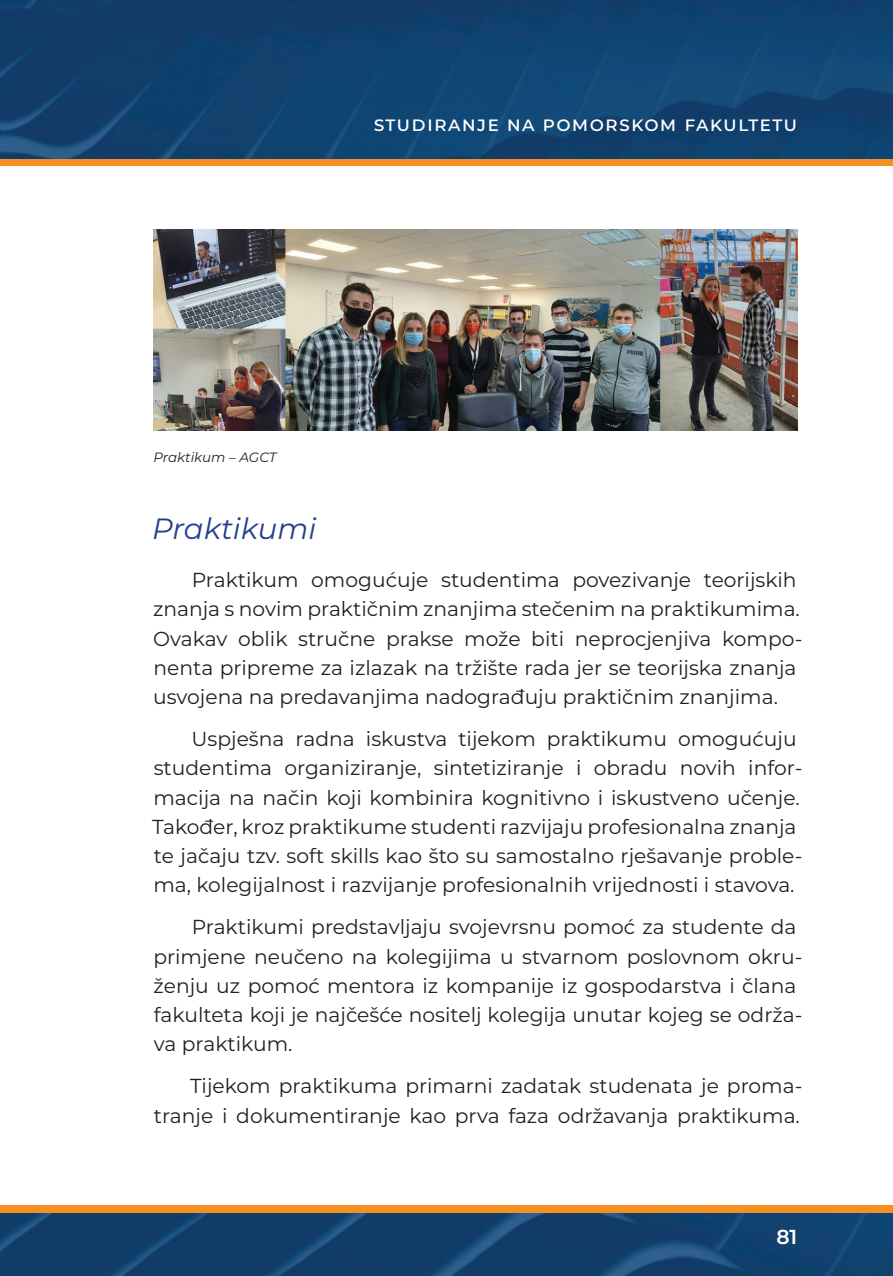
<style>
.page{position:relative;width:893px;height:1276px;background:#fff}
.page>*{position:absolute;margin:0;border:0;box-sizing:border-box;transform-origin:0 0}
.t1{font:italic 29.25px "Montserrat";color:#253f8e}
.t2{font:20.25px/29.2px "Montserrat";color:#231f20}
.t3{font:500 20.25px "Montserrat";letter-spacing:.06em;color:#fff}
.t4{font:600 20.25px "Montserrat";color:#fff}
.t5{font:italic 13.5px "Montserrat";color:#231f20}
</style>
<div class="page">
<div style="left:0;top:158px;width:893px;height:8px;background:#f68f21"></div>
<img style="left:0;top:0;width:893px;height:158px">
<img style="left:0;top:1213px;width:893px;height:63px">
<div style="left:0;top:1205px;width:893px;height:8px;background:#f68f21"></div>
<img style="left:153px;top:230px;width:644px;height:200px">
<p class="t3" style="left:374px;top:109px;width:425px">studiranje na pomorskom fakultetu</p>
<p class="t5" style="left:153px;top:448px;width:125px">Praktikum – AGCT</p>
<h1 class="t1" style="left:152px;top:508px;width:166px">Praktikumi</h1>
<p class="t2" style="left:153px;top:564px;width:651px;text-indent:39px">Praktikum omogućuje studentima povezivanje teorijskih znanja s novim praktičnim znanjima stečenim na praktikumima.<br>Ovakav oblik stručne prakse može biti neprocjenjiva kompo&shy;nenta pripreme za izlazak na tržište rada jer se teorijska znanja usvojena na predavanjima nadograđuju praktičnim znanjima.</p>
<p class="t2" style="left:152px;top:723px;width:652px;text-indent:39px">Uspješna radna iskustva tijekom praktikumu omogućuju studentima organiziranje, sintetiziranje i obradu novih infor&shy;macija na način koji kombinira kognitivno i iskustveno učenje.<br>Također, kroz praktikume studenti razvijaju profesionalna znanja te jačaju tzv. soft skills kao što su samostalno rješavanje proble&shy;ma, kolegijalnost i razvijanje profesionalnih vrijednosti i stavova.</p>
<p class="t2" style="left:153px;top:912px;width:651px;text-indent:38px">Praktikumi predstavljaju svojevrsnu pomoć za studente da primjene neučeno na kolegijima u stvarnom poslovnom okru&shy;ženju uz pomoć mentora iz kompanije iz gospodarstva i člana fakulteta koji je najčešće nositelj kolegija unutar kojeg se održa&shy;va praktikum.</p>
<p class="t2" style="left:154px;top:1071px;width:650px;text-align:right">Tijekom praktikuma primarni zadatak studenata je proma&shy;tranje i dokumentiranje kao prva faza održavanja praktikuma.</p>
<p class="t4" style="left:776px;top:1222px;width:22px">81</p>
</div>
